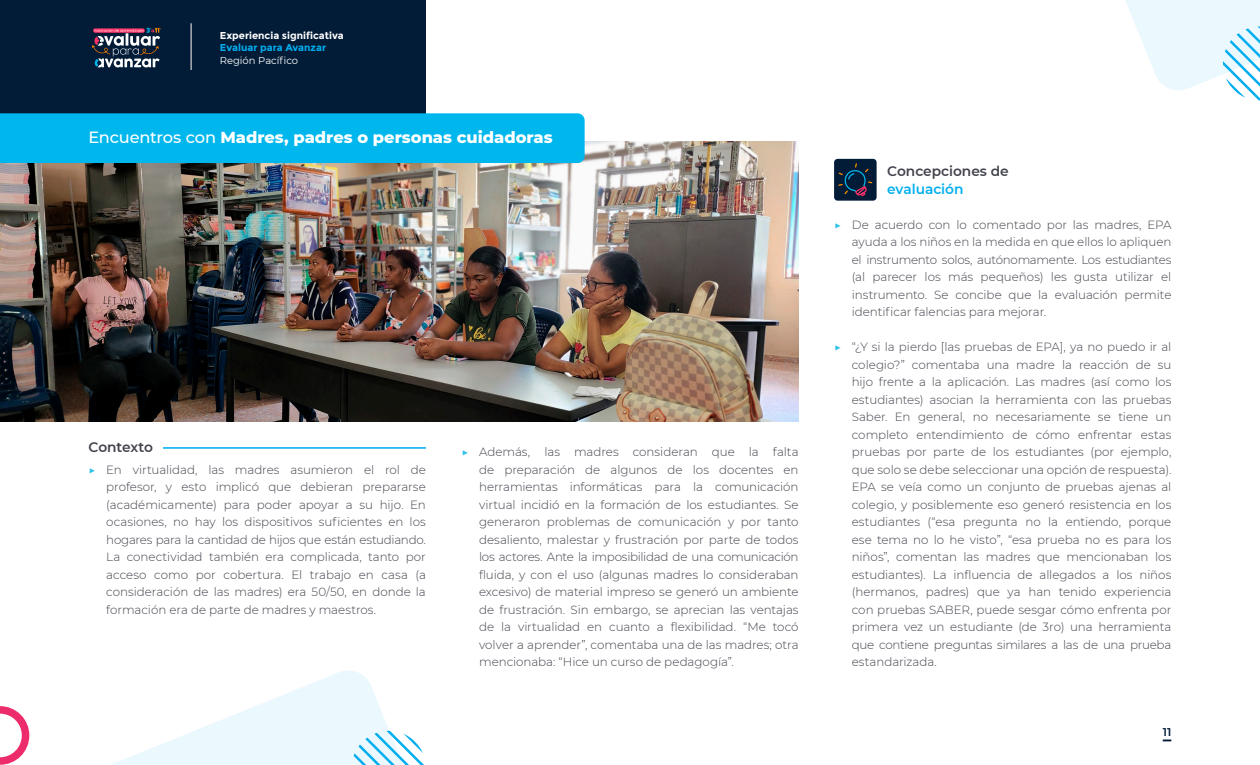
<style>
.page{position:relative;width:1260px;height:765px;background:#fff}
.page>*{position:absolute;margin:0;border:0;box-sizing:border-box;transform-origin:0 0}
.t1{font:800 16.25px "Montserrat";color:#fff}
.t2{font:600 13.75px "Montserrat";letter-spacing:-.005em;color:#41424c}
.t3{font:600 13.75px "Montserrat";letter-spacing:-.005em;color:#00aeef}
.t4{font:300 11.88px/17.5px "Montserrat";letter-spacing:-.005em;color:#41424c;text-align:justify}
.t5{font:600 11.25px "Montserrat";color:#001b3a}
.t6{font:700 10px/12.5px "Montserrat";color:#fff}
.s1{color:#00aeef}
.s2{font-weight:400}
.s3{font-weight:500}
.s4{font-weight:400;color:#2ec2e8}
</style>
<div class="page">
<svg style="left:1125px;top:0;width:135px;height:101px"></svg>
<div style="left:0;top:0;width:426px;height:421px;background:#021c38"></div>
<hr style="left:191px;top:23px;width:1px;height:47px;background:#cdcdcd">
<svg style="left:92px;top:28px;width:69px;height:39px"></svg>
<img style="left:0;top:141px;width:799px;height:280px">
<div style="left:0;top:113px;width:585px;height:50px;background:#00b7ed"></div>
<svg style="left:0;top:670px;width:390px;height:95px"></svg>
<svg style="left:352px;top:731px;width:72px;height:34px"></svg>
<hr style="left:163px;top:447px;width:263px;height:2px;background:#00aeef">
<div style="left:834px;top:159px;width:43px;height:42px;background:#021c38;border-radius:4px"></div>
<svg style="left:838px;top:163px;width:35px;height:34px"></svg>
<p class="t6" style="left:220px;top:29px;width:125px">Experiencia significativa<br><span class="s1">Evaluar para Avanzar<br></span><span class="s2">Región Pacífico</span></p>
<h2 class="t1" style="left:89px;top:126px;width:466px"><span class="s3">Encuentros con</span> Madres, padres o personas cuidadoras</h2>
<h3 class="t2" style="left:89px;top:437px;width:66px">Contexto</h3>
<p class="t4" style="left:106px;top:460px;width:321px;text-indent:-18px"><span class="s4">▶</span> En virtualidad, las madres asumieron el rol de profesor, y esto implicó que debieran prepararse (académicamente) para poder apoyar a su hijo. En ocasiones, no hay los dispositivos suficientes en los hogares para la cantidad de hijos que están estudiando.<br>La conectividad también era complicada, tanto por acceso como por cobertura. El trabajo en casa (a consideración de las madres) era 50/50, en donde la formación era de parte de madres y maestros.</p>
<p class="t4" style="left:479px;top:443px;width:321px;text-indent:-18px"><span class="s4">▶</span> Además, las madres consideran que la falta de preparación de algunos de los docentes en herramientas informáticas para la comunicación virtual incidió en la formación de los estudiantes. Se generaron problemas de comunicación y por tanto desaliento, malestar y frustración por parte de todos los actores. Ante la imposibilidad de una comunicación fluida, y con el uso (algunas madres lo consideraban excesivo) de material impreso se generó un ambiente de frustración. Sin embargo, se aprecian las ventajas de la virtualidad en cuanto a flexibilidad. “Me tocó volver a aprender”, comentaba una de las madres; otra mencionaba: “Hice un curso de pedagogía”.</p>
<h3 class="t2" style="left:887px;top:161px;width:123px">Concepciones de</h3>
<h3 class="t3" style="left:887px;top:179px;width:78px">evaluación</h3>
<p class="t4" style="left:852px;top:215px;width:321px;text-indent:-18px"><span class="s4">▶</span> De acuerdo con lo comentado por las madres, EPA ayuda a los niños en la medida en que ellos lo apliquen el instrumento solos, autónomamente. Los estudiantes (al parecer los más pequeños) les gusta utilizar el instrumento. Se concibe que la evaluación permite identificar falencias para mejorar.</p>
<p class="t4" style="left:852px;top:338px;width:321px;text-indent:-18px"><span class="s4">▶</span> “¿Y si la pierdo [las pruebas de EPA], ya no puedo ir al colegio?” comentaba una madre la reacción de su hijo frente a la aplicación. Las madres (así como los estudiantes) asocian la herramienta con las pruebas Saber. En general, no necesariamente se tiene un completo entendimiento de cómo enfrentar estas pruebas por parte de los estudiantes (por ejemplo, que solo se debe seleccionar una opción de respuesta).<br>EPA se veía como un conjunto de pruebas ajenas al colegio, y posiblemente eso generó resistencia en los estudiantes (“esa pregunta no la entiendo, porque ese tema no lo he visto”, “esa prueba no es para los niños”, comentan las madres que mencionaban los estudiantes). La influencia de allegados a los niños (hermanos, padres) que ya han tenido experiencia con pruebas SABER, puede sesgar cómo enfrenta por primera vez un estudiante (de 3ro) una herramienta que contiene preguntas similares a las de una prueba estandarizada.</p>
<p class="t5" style="left:1163px;top:724px;width:10px">11</p>
</div>
